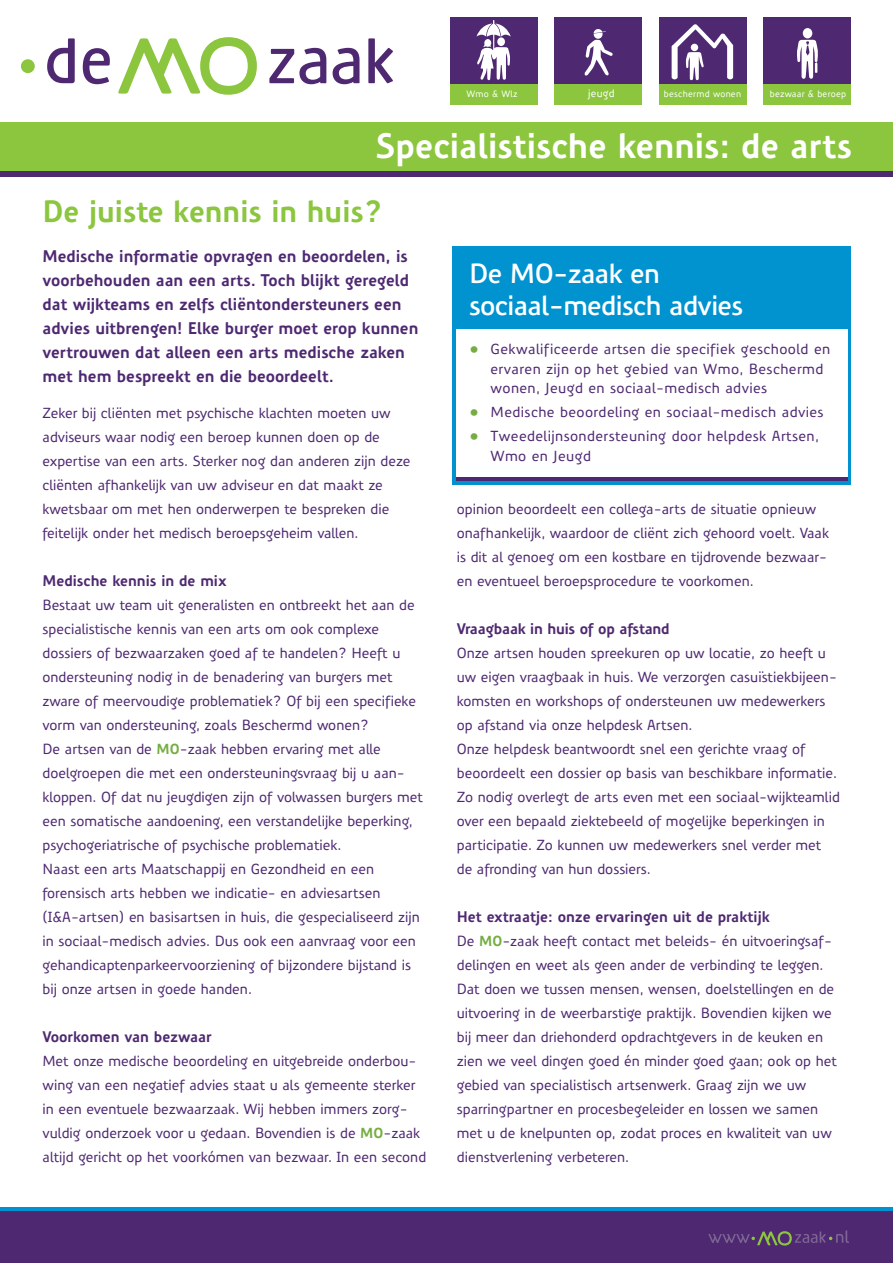
<style>
.page{position:relative;width:893px;height:1263px;background:#fff}
.page>*{position:absolute;margin:0;border:0;box-sizing:border-box;transform-origin:0 0}
.t1{font:700 34.5px "Precious Sans";color:#fff}
.t2{font:700 30px "Precious Sans";color:#8bc63e}
.t3{font:600 27px/32.4px "Precious Sans";letter-spacing:-.025em;color:#fff}
.t4{font:700 16.5px/24px "Precious Sans";color:#4e2971}
.t5{font:700 15px "Precious Sans";color:#4e2971}
.t6{font:500 14.25px/24px "Precious Sans";color:#4e2971}
.t7{font:500 14.25px/19.5px "Precious Sans";letter-spacing:.025em;color:#4e2971}
.t8{font:500 10.5px "Precious Sans";letter-spacing:.025em;color:#fff}
.t9{font:500 9px "Precious Sans";letter-spacing:.025em;color:#fff}
.s1{font-weight:700;color:#75ad42}
.s2{color:#75ad42}
</style>
<div class="page">
<div style="left:452px;top:246px;width:399px;height:238px;background:#0093d0"></div>
<div style="left:456px;top:330px;width:391px;height:151px;background:#fff"></div>
<hr style="left:456px;top:478px;width:391px;height:3px;background:#4e2971">
<svg style="left:368px;top:38px;width:25px;height:45px"></svg>
<svg style="left:269px;top:48px;width:57px;height:36px"></svg>
<svg style="left:333px;top:48px;width:27px;height:36px"></svg>
<svg style="left:118px;top:37px;width:139px;height:58px"></svg>
<svg style="left:47px;top:38px;width:28px;height:45px"></svg>
<svg style="left:83px;top:48px;width:27px;height:36px"></svg>
<div style="left:21px;top:59px;width:14px;height:14px;background:#8bc63e;border-radius:50%"></div>
<div style="left:0;top:122px;width:893px;height:55px;background:#8bc63e"></div>
<div style="left:0;top:172px;width:893px;height:5px;background:#4e2971"></div>
<div style="left:763px;top:17px;width:88px;height:88px;background:#4e2971"></div>
<div style="left:763px;top:84px;width:88px;height:21px;background:#8bc63e"></div>
<div style="left:803px;top:28px;width:9px;height:10px;background:#fff;border-radius:50%"></div>
<svg style="left:797px;top:40px;width:21px;height:39px"></svg>
<div style="left:659px;top:17px;width:87px;height:88px;background:#4e2971"></div>
<div style="left:659px;top:84px;width:87px;height:21px;background:#8bc63e"></div>
<svg style="left:672px;top:24px;width:61px;height:56px"></svg>
<div style="left:691px;top:44px;width:7px;height:7px;background:#fff;border-radius:50%"></div>
<div style="left:450px;top:17px;width:88px;height:88px;background:#4e2971"></div>
<svg style="left:476px;top:20px;width:35px;height:60px"></svg>
<div style="left:450px;top:84px;width:88px;height:21px;background:#8bc63e"></div>
<div style="left:555px;top:17px;width:87px;height:67px;background:#4e2971"></div>
<div style="left:555px;top:84px;width:87px;height:21px;background:#8bc63e"></div>
<svg style="left:584px;top:29px;width:29px;height:47px"></svg>
<div style="left:0;top:1211px;width:893px;height:52px;background:#4e2971"></div>
<hr style="left:0;top:1207px;width:893px;height:4px;background:#0093d0">
<svg style="left:708px;top:1230px;width:141px;height:15px"></svg>
<p class="t9" style="left:466px;top:88px;width:53px">Wmo &amp; Wlz</p>
<p class="t8" style="left:588px;top:86px;width:28px">jeugd</p>
<p class="t9" style="left:664px;top:88px;width:79px">beschermd wonen</p>
<p class="t9" style="left:770px;top:88px;width:78px">bezwaar &amp; beroep</p>
<h1 class="t1" style="left:376px;top:124px;width:478px">Specialistische kennis: de arts</h1>
<h2 class="t2" style="left:43px;top:192px;width:342px">De juiste kennis in huis?</h2>
<p class="t4" style="left:43px;top:244px;width:377px">Medische informatie opvragen en beoordelen, is voorbehouden aan een arts. Toch blijkt geregeld dat wijkteams en zelfs cliëntondersteuners een advies uitbrengen! Elke burger moet erop kunnen vertrouwen dat alleen een arts medische zaken met hem bespreekt en die beoordeelt.</p>
<p class="t6" style="left:43px;top:401px;width:369px">Zeker bij cliënten met psychische klachten moeten uw adviseurs waar nodig een beroep kunnen doen op de expertise van een arts. Sterker nog dan anderen zijn deze cliënten afhankelijk van uw adviseur en dat maakt ze kwetsbaar om met hen onderwerpen te bespreken die feitelijk onder het medisch beroepsgeheim vallen.</p>
<p class="t5" style="left:43px;top:571px;width:185px">Medische kennis in de mix</p>
<p class="t6" style="left:43px;top:593px;width:382px">Bestaat uw team uit generalisten en ontbreekt het aan de specialistische kennis van een arts om ook complexe dossiers of bezwaarzaken goed af te handelen? Heeft u ondersteuning nodig in de benadering van burgers met zware of meervoudige problematiek? Of bij een specifieke vorm van ondersteuning, zoals Beschermd wonen?<br>De artsen van de <span class="s1">MO</span>-zaak hebben ervaring met alle doelgroepen die met een ondersteuningsvraag bij u aan&shy;kloppen. Of dat nu jeugdigen zijn of volwassen burgers met een somatische aandoening, een verstandelijke beperking, psychogeriatrische of psychische problematiek.<br>Naast een arts Maatschappij en Gezondheid en een forensisch arts hebben we indicatie- en adviesartsen (I&amp;A-artsen) en basisartsen in huis, die gespecialiseerd zijn in sociaal-medisch advies. Dus ook een aanvraag voor een gehandicaptenparkeervoorziening of bijzondere bijstand is bij onze artsen in goede handen.</p>
<p class="t5" style="left:43px;top:1027px;width:171px">Voorkomen van bezwaar</p>
<p class="t6" style="left:43px;top:1049px;width:385px">Met onze medische beoordeling en uitgebreide onderbou&shy;wing van een negatief advies staat u als gemeente sterker in een eventuele bezwaarzaak. Wij hebben immers zorg&shy;vuldig onderzoek voor u gedaan. Bovendien is de <span class="s1">MO</span>-zaak altijd gericht op het voorkómen van bezwaar. In een second</p>
<h3 class="t3" style="left:469px;top:257px;width:276px">De MO-zaak en sociaal-medisch advies</h3>
<p class="t7" style="left:491px;top:340px;width:341px;text-indent:-22px"><span class="s2">•</span> Gekwalificeerde artsen die specifiek geschoold en ervaren zijn op het gebied van Wmo, Beschermd wonen, Jeugd en sociaal-medisch advies</p>
<p class="t7" style="left:469px;top:403px;width:356px"><span class="s2">•</span> Medische beoordeling en sociaal-medisch advies</p>
<p class="t7" style="left:491px;top:427px;width:330px;text-indent:-22px"><span class="s2">•</span> Tweedelijnsondersteuning door helpdesk Artsen,<br>Wmo en Jeugd</p>
<p class="t6" style="left:457px;top:497px;width:374px">opinion beoordeelt een collega-arts de situatie opnieuw onafhankelijk, waardoor de cliënt zich gehoord voelt. Vaak is dit al genoeg om een kostbare en tijdrovende bezwaar&shy;en eventueel beroepsprocedure te voorkomen.</p>
<p class="t5" style="left:457px;top:619px;width:214px">Vraagbaak in huis of op afstand</p>
<p class="t6" style="left:457px;top:641px;width:385px">Onze artsen houden spreekuren op uw locatie, zo heeft u uw eigen vraagbaak in huis. We verzorgen casuïstiekbijeen&shy;komsten en workshops of ondersteunen uw medewerkers op afstand via onze helpdesk Artsen.<br>Onze helpdesk beantwoordt snel een gerichte vraag of beoordeelt een dossier op basis van beschikbare informatie.<br>Zo nodig overlegt de arts even met een sociaal-wijkteamlid over een bepaald ziektebeeld of mogelijke beperkingen in participatie. Zo kunnen uw medewerkers snel verder met de afronding van hun dossiers.</p>
<p class="t5" style="left:457px;top:907px;width:315px">Het extraatje: onze ervaringen uit de praktijk</p>
<p class="t6" style="left:457px;top:929px;width:382px">De <span class="s1">MO</span>-zaak heeft contact met beleids- én uitvoeringsaf&shy;delingen en weet als geen ander de verbinding te leggen.<br>Dat doen we tussen mensen, wensen, doelstellingen en de uitvoering in de weerbarstige praktijk. Bovendien kijken we bij meer dan driehonderd opdrachtgevers in de keuken en zien we veel dingen goed én minder goed gaan; ook op het gebied van specialistisch artsenwerk. Graag zijn we uw sparringpartner en procesbegeleider en lossen we samen met u de knelpunten op, zodat proces en kwaliteit van uw dienstverlening verbeteren.</p>
</div>
